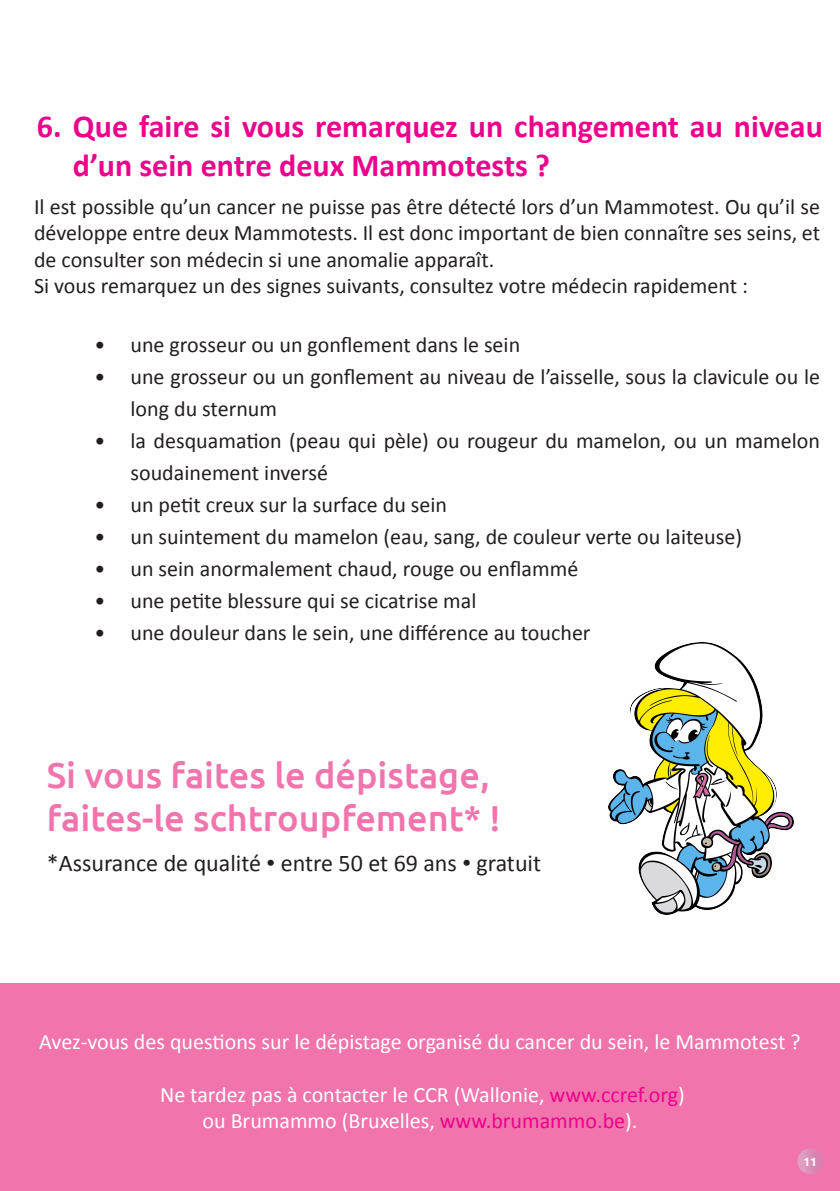
<style>
.page{position:relative;width:840px;height:1191px;background:#fff}
.page>*{position:absolute;margin:0;border:0;box-sizing:border-box;transform-origin:0 0}
.t1{font:500 36px/43.2px "Ubuntu";color:#f174ad}
.Tussentekst{font:700 32px/38.4px "Calibri";color:#ed028c}
.t2{font:24px "Calibri";color:#231f20}
.Tussentekst-2{font:22px/26.4px "Calibri";color:#231f20}
.Tussentekst-3{font:22px "Calibri";color:#fff}
.t3{font:700 12px "Ubuntu";color:#fff}
.s1{font-family:"Ubuntu"}
.s2{color:#ed028c}
</style>
<div class="page">
<div style="left:0;top:984px;width:839px;height:207px;background:#f174ad"></div>
<img style="left:608px;top:643px;width:184px;height:271px">
<svg style="left:797px;top:1148px;width:25px;height:26px"></svg>
<p class="Tussentekst" style="left:73px;top:106px;width:751px;text-indent:-36px">6. Que faire si vous remarquez un changement au niveau d’un sein entre deux Mammotests ?</p>
<p class="Tussentekst-2" style="left:34px;top:192px;width:787px;text-align:justify">Il est possible qu’un cancer ne puisse pas être détecté lors d’un Mammotest. Ou qu’il se développe entre deux Mammotests. Il est donc important de bien connaître ses seins, et de consulter son médecin si une anomalie apparaît.</p>
<p class="Tussentekst-2" style="left:34px;top:272px;width:715px">Si vous remarquez un des signes suivants, consultez votre médecin rapidement :</p>
<p class="Tussentekst-2" style="left:94px;top:330px;width:427px">• une grosseur ou un gonflement dans le sein</p>
<p class="Tussentekst-2" style="left:130px;top:359px;width:690px;line-height:32px;text-indent:-36px">• une grosseur ou un gonflement au niveau de l’aisselle, sous la clavicule ou le long du sternum</p>
<p class="Tussentekst-2" style="left:130px;top:423px;width:690px;line-height:32px;text-indent:-36px">• la desquamation (peau qui pèle) ou rougeur du mamelon, ou un mamelon soudainement inversé</p>
<p class="Tussentekst-2" style="left:94px;top:490px;width:354px">• un petit creux sur la surface du sein</p>
<p class="Tussentekst-2" style="left:94px;top:522px;width:648px">• un suintement du mamelon (eau, sang, de couleur verte ou laiteuse)</p>
<p class="Tussentekst-2" style="left:94px;top:554px;width:485px">• un sein anormalement chaud, rouge ou enflammé</p>
<p class="Tussentekst-2" style="left:94px;top:586px;width:383px">• une petite blessure qui se cicatrise mal</p>
<p class="Tussentekst-2" style="left:94px;top:618px;width:497px">• une douleur dans le sein, une différence au toucher</p>
<p class="t1" style="left:47px;top:752px;width:455px">Si vous faites le dépistage, faites-le schtroupfement* !</p>
<p class="t2" style="left:47px;top:848px;width:495px">*Assurance de qualité <span class="s1">•</span> entre 50 et 69 ans <span class="s1">•</span> gratuit</p>
<p class="Tussentekst-3" style="left:39px;top:1028px;width:762px">Avez-vous des questions sur le dépistage organisé du cancer du sein, le Mammotest ?</p>
<p class="Tussentekst-3" style="left:160px;top:1081px;width:526px">Ne tardez pas à contacter le CCR (Wallonie, <span class="s2">www.ccref.org</span>)</p>
<p class="Tussentekst-3" style="left:202px;top:1107px;width:436px">ou Brumammo (Bruxelles, <span class="s2">www.brumammo.be</span>).</p>
<p class="t3" style="left:802px;top:1154px;width:15px">11</p>
</div>
